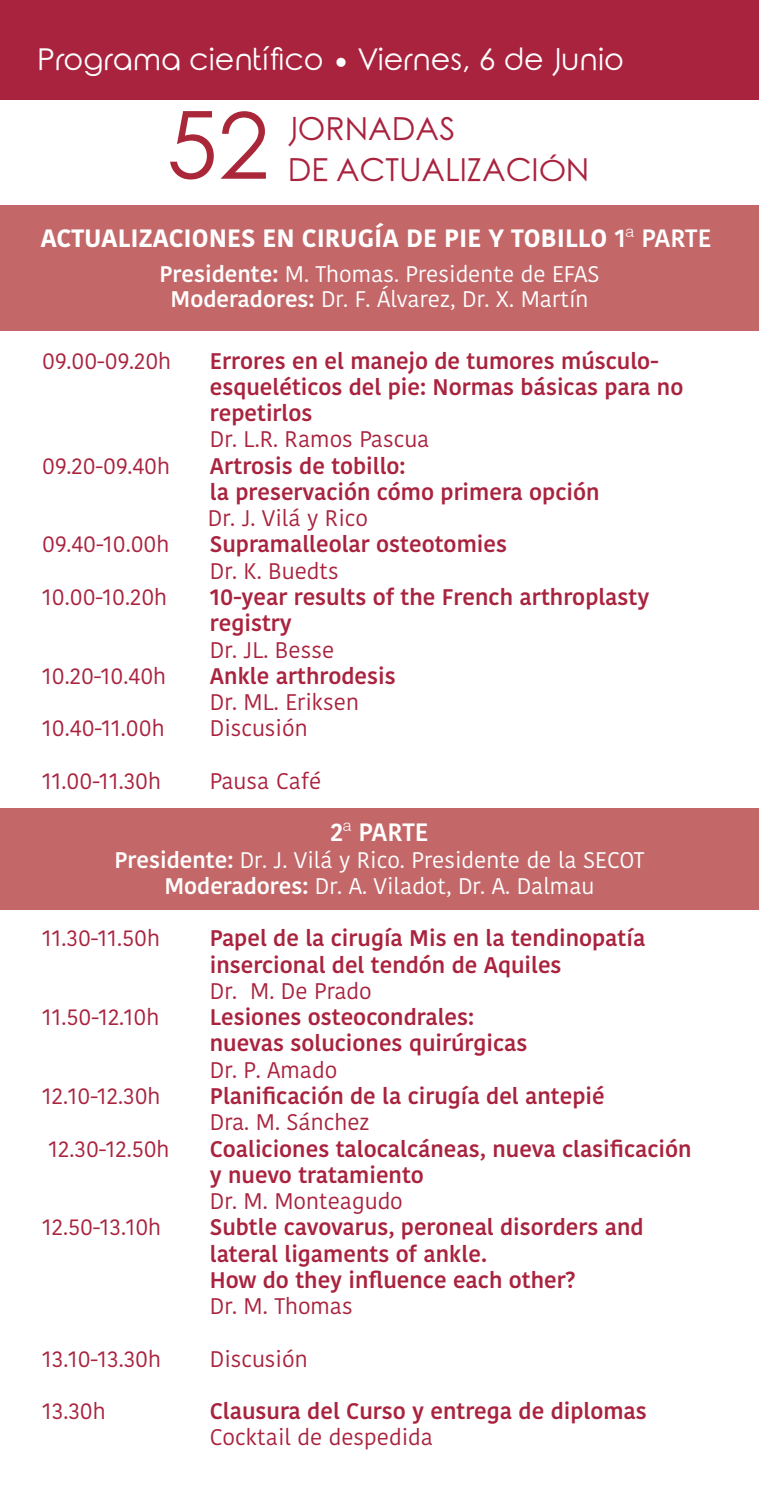
<style>
.page{position:relative;width:759px;height:1489px;background:#fff}
.page>*{position:absolute;margin:0;border:0;box-sizing:border-box;transform-origin:0 0}
.t1{font:92px "Rounded Elegance";color:#aa273a}
.t2{font:31.5px "Rounded Elegance";color:#a9233e}
.t3{font:30px "Rounded Elegance";color:#fff}
.t4{font:700 25px "Kohinoor Devanagari";color:#fff}
.t5{font:600 25px "Kohinoor Devanagari";letter-spacing:-.005em;color:#fff}
.t6{font:600 22.5px/26.2px "Kohinoor Devanagari";color:#a9233e}
.t7{font:22.5px "Kohinoor Devanagari";color:#a9233e}
.t8{font:22.5px/26.2px "Kohinoor Devanagari";color:#fff;text-align:center}
.s1{font-weight:600}
.s2{font-family:"Helvetica";font-weight:300}
</style>
<div class="page">
<div style="left:0;top:808px;width:758px;height:101px;background:#c46769"></div>
<div style="left:0;top:205px;width:758px;height:125px;background:#c46769"></div>
<div style="left:0;top:0;width:758px;height:99px;background:#a9233e"></div>
<h3 class="t3" style="left:37px;top:42px;width:588px">Programa científico • Viernes, 6 de Junio</h3>
<h1 class="t1" style="left:166px;top:93px;width:104px">52</h1>
<h2 class="t2" style="left:288px;top:110px;width:168px">JORNADAS</h2>
<h2 class="t2" style="left:288px;top:152px;width:302px">DE ACTUALIZACIÓN</h2>
<p class="t4" style="left:40px;top:216px;width:672px">ACTUALIZACIONES EN CIRUGÍA DE PIE Y TOBILLO <span class="s1">1</span><span class="s2">ª</span> <span class="s1">PARTE</span></p>
<p class="t8" style="left:159px;top:261px;width:441px;line-height:25px"><span class="s1">Presidente:</span> M. Thomas. Presidente de EFAS<br><span class="s1">Moderadores:</span> Dr. F. Álvarez, Dr. X. Martín</p>
<p class="t7" style="left:42px;top:347px;width:130px">09.00-09.20h</p>
<p class="t6" style="left:210px;top:347px;width:475px">Errores en el manejo de tumores músculo&shy;esqueléticos del pie: Normas básicas para no repetirlos</p>
<p class="t7" style="left:210px;top:426px;width:221px">Dr. L.R. Ramos Pascua</p>
<p class="t7" style="left:42px;top:452px;width:129px">09.20-09.40h</p>
<p class="t6" style="left:210px;top:452px;width:391px">Artrosis de tobillo:<br>la preservación cómo primera opción</p>
<p class="t7" style="left:208px;top:505px;width:162px">Dr. J. Vilá y Rico</p>
<p class="t7" style="left:42px;top:531px;width:129px">09.40-10.00h</p>
<p class="t6" style="left:210px;top:531px;width:298px">Supramalleolar osteotomies</p>
<p class="t7" style="left:210px;top:557px;width:130px">Dr. K. Buedts</p>
<p class="t7" style="left:42px;top:584px;width:126px">10.00-10.20h</p>
<p class="t6" style="left:210px;top:584px;width:440px">10-year results of the French arthroplasty registry</p>
<p class="t7" style="left:210px;top:636px;width:126px">Dr. JL. Besse</p>
<p class="t7" style="left:42px;top:662px;width:125px">10.20-10.40h</p>
<p class="t6" style="left:210px;top:663px;width:187px">Ankle arthrodesis</p>
<p class="t7" style="left:210px;top:689px;width:151px">Dr. ML. Eriksen</p>
<p class="t7" style="left:42px;top:715px;width:124px">10.40-11.00h</p>
<p class="t7" style="left:210px;top:715px;width:99px">Discusión</p>
<p class="t7" style="left:42px;top:768px;width:120px">11.00-11.30h</p>
<p class="t7" style="left:210px;top:768px;width:113px">Pausa Café</p>
<p class="t5" style="left:330px;top:818px;width:100px">2<span class="s2">ª</span> PARTE</p>
<p class="t8" style="left:114px;top:846px;width:531px"><span class="s1">Presidente:</span> Dr. J. Vilá y Rico. Presidente de la SECOT<br><span class="s1">Moderadores:</span> Dr. A. Viladot, Dr. A. Dalmau</p>
<p class="t7" style="left:42px;top:925px;width:119px">11.30-11.50h</p>
<p class="t6" style="left:210px;top:925px;width:437px">Papel de la cirugía Mis en la tendinopatía insercional del tendón de Aquiles</p>
<p class="t7" style="left:210px;top:977px;width:163px">Dr. M. De Prado</p>
<p class="t7" style="left:42px;top:1004px;width:119px">11.50-12.10h</p>
<p class="t6" style="left:210px;top:1004px;width:319px">Lesiones osteocondrales: nuevas soluciones quirúrgicas</p>
<p class="t7" style="left:210px;top:1056px;width:129px">Dr. P. Amado</p>
<p class="t7" style="left:42px;top:1082px;width:120px">12.10-12.30h</p>
<p class="t6" style="left:210px;top:1082px;width:396px">Planificación de la cirugía del antepié</p>
<p class="t7" style="left:210px;top:1109px;width:161px">Dra. M. Sánchez</p>
<p class="t7" style="left:49px;top:1135px;width:122px">12.30-12.50h</p>
<p class="t6" style="left:210px;top:1135px;width:483px">Coaliciones talocalcáneas, nueva clasificación y nuevo tratamiento</p>
<p class="t7" style="left:210px;top:1187px;width:194px">Dr. M. Monteagudo</p>
<p class="t7" style="left:42px;top:1214px;width:120px">12.50-13.10h</p>
<p class="t6" style="left:210px;top:1214px;width:435px">Subtle cavovarus, peroneal disorders and lateral ligaments of ankle.<br>How do they influence each other?</p>
<p class="t7" style="left:210px;top:1293px;width:144px">Dr. M. Thomas</p>
<p class="t7" style="left:42px;top:1345px;width:120px">13.10-13.30h</p>
<p class="t7" style="left:210px;top:1345px;width:99px">Discusión</p>
<p class="t7" style="left:42px;top:1397px;width:65px">13.30h</p>
<p class="t6" style="left:210px;top:1398px;width:438px">Clausura del Curso y entrega de diplomas</p>
<p class="t7" style="left:210px;top:1424px;width:225px">Cocktail de despedida</p>
</div>
